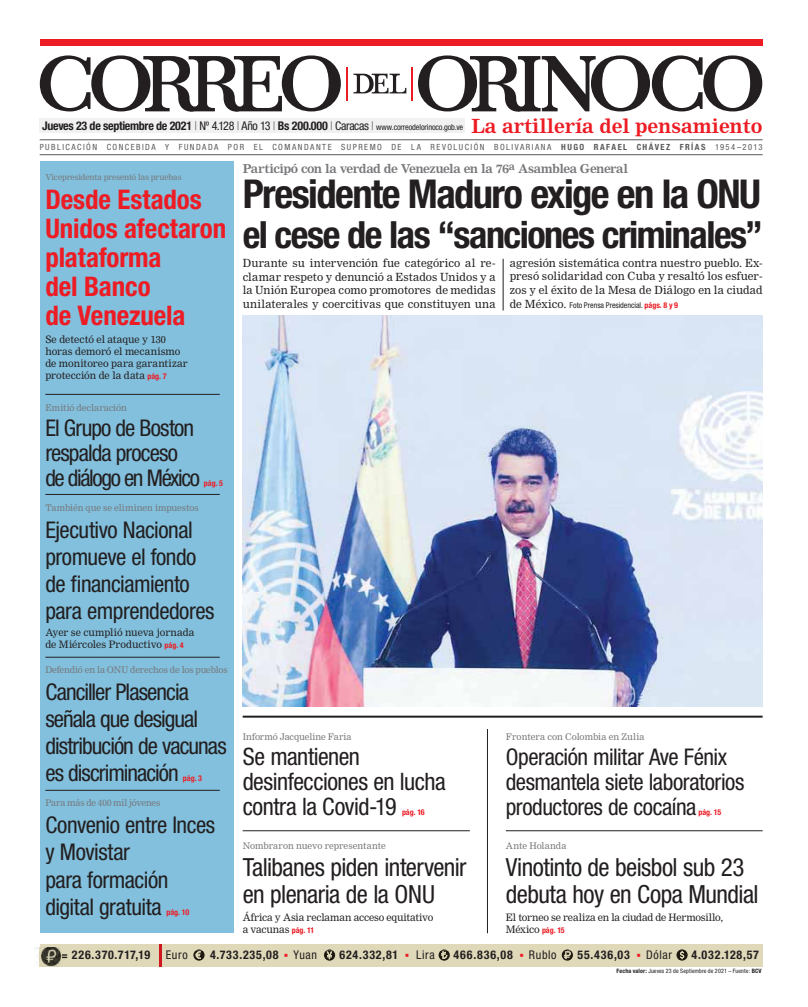
<style>
.page{position:relative;width:808px;height:1007px;background:#fff}
.page>*{position:absolute;margin:0;border:0;box-sizing:border-box;transform-origin:0 0}
.t1{font:700 condensed 39.8px "Helvetica Neue";letter-spacing:-.04em;color:#231f20}
.t2{font:700 condensed 37.5px "Helvetica Neue";letter-spacing:-.04em;color:#231f20}
.t3{font:700 condensed 27px/29px "Helvetica Neue";letter-spacing:-.005em;color:#ed1c24}
.t4{font:condensed 25px/27px "Helvetica Neue";letter-spacing:-.025em;color:#231f20}
.t5{font:condensed 24px/25px "Helvetica Neue";letter-spacing:-.025em;color:#231f20}
.t6{font:condensed 23px/27px "Helvetica Neue";letter-spacing:-.025em;color:#231f20}
.t7{font:condensed 23px/27px "Helvetica Neue";letter-spacing:-.045em;color:#231f20}
.t8{font:700 19.1px "Nimrod MT Std";letter-spacing:-.005em;color:#ed1c24}
.t9{font:700 condensed 12px "Helvetica Neue";letter-spacing:-.025em;color:#231f20}
.t10{font:700 condensed 12px "Helvetica Neue";letter-spacing:.035em;color:#231f20}
.t11{font:700 12px "Nimrod MT Std";letter-spacing:-.045em;color:#77787b}
.t12{font:condensed 12px "Helvetica Neue";letter-spacing:.05em;color:#231f20}
.t13{font:700 condensed 12px "Helvetica Neue";letter-spacing:.06em;color:#231f20}
.t14{font:11px/13.5px "Nimrod MT Std";letter-spacing:.01em;color:#231f20;text-align:justify}
.t15{font:10px/12.2px "Nimrod MT Std";letter-spacing:-.005em;color:#231f20}
.t16{font:9px "Nimrod MT Std";letter-spacing:-.005em;color:#77787b}
.t17{font:condensed 8.5px "Helvetica Neue";letter-spacing:.17em;color:#58595b}
.t18{font:condensed 8px "Helvetica Neue";letter-spacing:-.005em;color:#231f20}
.t19{font:8px "Nimrod MT Std";letter-spacing:-.015em;color:#77787b}
.t20{font:700 condensed 8px "Helvetica Neue";letter-spacing:-.005em;color:#ed1c24}
.t21{font:condensed 6px "Helvetica Neue";letter-spacing:.02em;color:#231f20}
.s1{font-weight:100}
.s2{font-weight:400}
.s3{font-weight:400;font-size:8.2px}
.s4{font-weight:700}
.s5{font-family:"Helvetica Neue";font-weight:700;font-stretch:condensed;font-size:8px;color:#ed1c24}
.s6{font-family:"Nimrod MT Std";font-stretch:normal;font-size:11px}
.s7{font-weight:700;color:#ed1c24}
.s8{font-size:11px}
</style>
<div class="page">
<div style="left:40px;top:162px;width:194px;height:771px;background:#82c0dd"></div>
<hr style="left:45px;top:394px;width:175px;height:1px;background:#231f20">
<hr style="left:45px;top:494px;width:175px;height:1px;background:#231f20">
<hr style="left:45px;top:657px;width:175px;height:1px;background:#231f20">
<hr style="left:45px;top:790px;width:175px;height:1px;background:#231f20">
<hr style="left:243px;top:715px;width:520px;height:2px;background:#231f20">
<div style="left:40px;top:119px;width:425px;height:14px;background:#f1f1f2"></div>
<div style="left:40px;top:40px;width:722px;height:6px;background:#ed1c24"></div>
<svg style="left:418px;top:55px;width:344px;height:57px"></svg>
<svg style="left:40px;top:55px;width:301px;height:57px"></svg>
<svg style="left:353px;top:73px;width:53px;height:21px"></svg>
<hr style="left:347px;top:67px;width:1px;height:34px;background:#ed1c24">
<hr style="left:411px;top:67px;width:2px;height:34px;background:#ed1c24">
<hr style="left:40px;top:154px;width:723px;height:1px;background:#58595b">
<hr style="left:40px;top:139px;width:723px;height:1px;background:#58595b">
<div style="left:40px;top:944px;width:723px;height:23px;background:#dfd9b9"></div>
<hr style="left:159px;top:944px;width:3px;height:23px;background:#ce171e">
<img style="left:37px;top:947px;width:25px;height:19px">
<svg style="left:193px;top:949px;width:12px;height:11px"></svg>
<svg style="left:324px;top:949px;width:11px;height:11px"></svg>
<svg style="left:439px;top:949px;width:11px;height:11px"></svg>
<svg style="left:562px;top:949px;width:11px;height:11px"></svg>
<svg style="left:676px;top:949px;width:12px;height:11px"></svg>
<hr style="left:503px;top:259px;width:1px;height:51px;background:#231f20">
<hr style="left:506px;top:830px;width:257px;height:1px;background:#231f20">
<hr style="left:487px;top:729px;width:1px;height:204px;background:#231f20">
<img style="left:243px;top:315px;width:520px;height:391px">
<hr style="left:243px;top:830px;width:227px;height:1px;background:#231f20">
<p class="t9" style="left:42px;top:122px;width:422px">Jueves 23 de septiembre de 2021 <span class="s1">|</span> <span class="s2">Nº 4.128</span> <span class="s1">|</span> <span class="s2">Año 13</span> <span class="s1">|</span> Bs 200.000 <span class="s1">|</span> <span class="s2">Caracas</span> <span class="s1">|</span> <span class="s3">www.correodelorinoco.gob.ve</span></p>
<h3 class="t8" style="left:471px;top:117px;width:293px">La artillería del pensamiento</h3>
<p class="t17" style="left:40px;top:144px;width:724px">PUBLICACIÓN CONCEBIDA Y FUNDADA POR EL COMANDANTE SUPREMO DE LA REVOLUCIÓN BOLIVARIANA <span class="s4">HUGO RAFAEL CHÁVEZ FRÍAS</span> 1954–2013</p>
<p class="t19" style="left:45px;top:173px;width:138px">Vicepresidenta presentó las pruebas</p>
<h3 class="t3" style="left:45px;top:188px;width:182px">Desde Estados<br>Unidos afectaron plataforma<br>del Banco<br>de Venezuela</h3>
<p class="t15" style="left:45px;top:333px;width:144px">Se detectó el ataque y 130 horas demoró el mecanismo de monitoreo para garantizar protección de la data <span class="s5">pág. 7</span></p>
<p class="t16" style="left:45px;top:403px;width:83px">Emitió declaración</p>
<h3 class="t6" style="left:45px;top:417px;width:156px;line-height:25px">El Grupo de Boston respalda proceso de diálogo en México</h3>
<p class="t20" style="left:204px;top:480px;width:21px">pág. 5</p>
<p class="t16" style="left:45px;top:503px;width:155px">También que se eliminen impuestos</p>
<h3 class="t6" style="left:45px;top:518px;width:171px">Ejecutivo Nacional promueve el fondo de financiamiento para emprendedores</h3>
<p class="t15" style="left:45px;top:627px;width:151px">Ayer se cumplió nueva jornada de Miércoles Productivo <span class="s5">pág. 4</span></p>
<p class="t16" style="left:45px;top:665px;width:184px">Defendió en la ONU derechos de los pueblos</p>
<h3 class="t7" style="left:45px;top:681px;width:183px">Canciller Plasencia señala que desigual distribución de vacunas es discriminación</h3>
<p class="t20" style="left:183px;top:775px;width:21px">pág. 3</p>
<p class="t16" style="left:45px;top:798px;width:117px">Para más de 400 mil jóvenes</p>
<h3 class="t6" style="left:45px;top:814px;width:171px">Convenio entre Inces y Movistar<br>para formación digital gratuita</h3>
<p class="t20" style="left:166px;top:908px;width:24px">pág. 10</p>
<p class="t11" style="left:243px;top:163px;width:387px">Participó con la verdad de Venezuela en la 76<sup>a</sup> Asamblea General</p>
<h1 class="t1" style="left:243px;top:180px;width:520px">Presidente Maduro exige en la ONU</h1>
<h2 class="t2" style="left:243px;top:221px;width:521px">el cese de las “sanciones criminales”</h2>
<p class="t14" style="left:243px;top:257px;width:254px">Durante su intervención fue categórico al re&shy;clamar respeto y denunció a Estados Unidos y a la Unión Europea como promotores de medidas unilaterales y coercitivas que constituyen una</p>
<p class="t14" style="left:510px;top:257px;width:254px">agresión sistemática contra nuestro pueblo. Ex&shy;presó solidaridad con Cuba y resaltó los esfuer&shy;zos y el éxito de la Mesa de Diálogo en la ciudad</p>
<p class="t18" style="left:510px;top:302px;width:170px"><span class="s6">de México.</span> Foto Prensa Presidencial. <span class="s7">págs. 8 y 9</span></p>
<p class="t16" style="left:243px;top:732px;width:110px">Informó Jacqueline Faria</p>
<h3 class="t5" style="left:243px;top:746px;width:204px">Se mantienen desinfecciones en lucha contra la Covid-19</h3>
<p class="t20" style="left:402px;top:809px;width:24px">pág. 16</p>
<p class="t16" style="left:243px;top:841px;width:145px">Nombraron nuevo representante</p>
<h3 class="t4" style="left:243px;top:857px;width:225px">Talibanes piden intervenir en plenaria de la ONU</h3>
<p class="t15" style="left:243px;top:911px;width:192px">África y Asia reclaman acceso equitativo a vacunas <span class="s5">pág. 11</span></p>
<p class="t16" style="left:506px;top:732px;width:140px">Frontera con Colombia en Zulia</p>
<h3 class="t6" style="left:506px;top:747px;width:240px;line-height:25px">Operación militar Ave Fénix desmantela siete laboratorios productores de cocaína</h3>
<p class="t20" style="left:698px;top:809px;width:24px">pág. 15</p>
<p class="t16" style="left:506px;top:841px;width:62px">Ante Holanda</p>
<h3 class="t4" style="left:506px;top:857px;width:254px">Vinotinto de beisbol sub 23 debuta hoy en Copa Mundial</h3>
<p class="t15" style="left:506px;top:911px;width:219px">El torneo se realiza en la ciudad de Hermosillo,<br>México <span class="s5">pág. 15</span></p>
<p class="t13" style="left:61px;top:950px;width:90px"><span class="s8">=</span> 226.370.717,19</p>
<p class="t12" style="left:166px;top:950px;width:23px">Euro</p>
<p class="t10" style="left:210px;top:950px;width:70px">4.733.235,08</p>
<p class="t12" style="left:293px;top:950px;width:25px">Yuan</p>
<p class="t10" style="left:339px;top:950px;width:60px">624.332,81</p>
<p class="t12" style="left:416px;top:950px;width:20px">Lira</p>
<p class="t10" style="left:453px;top:950px;width:61px">466.836,08</p>
<p class="t12" style="left:529px;top:950px;width:29px">Rublo</p>
<p class="t10" style="left:577px;top:950px;width:54px">55.436,03</p>
<p class="t12" style="left:646px;top:950px;width:27px">Dólar</p>
<p class="t10" style="left:691px;top:950px;width:69px">4.032.128,57</p>
<p class="t21" style="left:617px;top:969px;width:146px"><span class="s4">Fecha valor:</span> Jueves 23 de Septiembre de 2021 – Fuente: <span class="s4">BCV</span></p>
</div>
